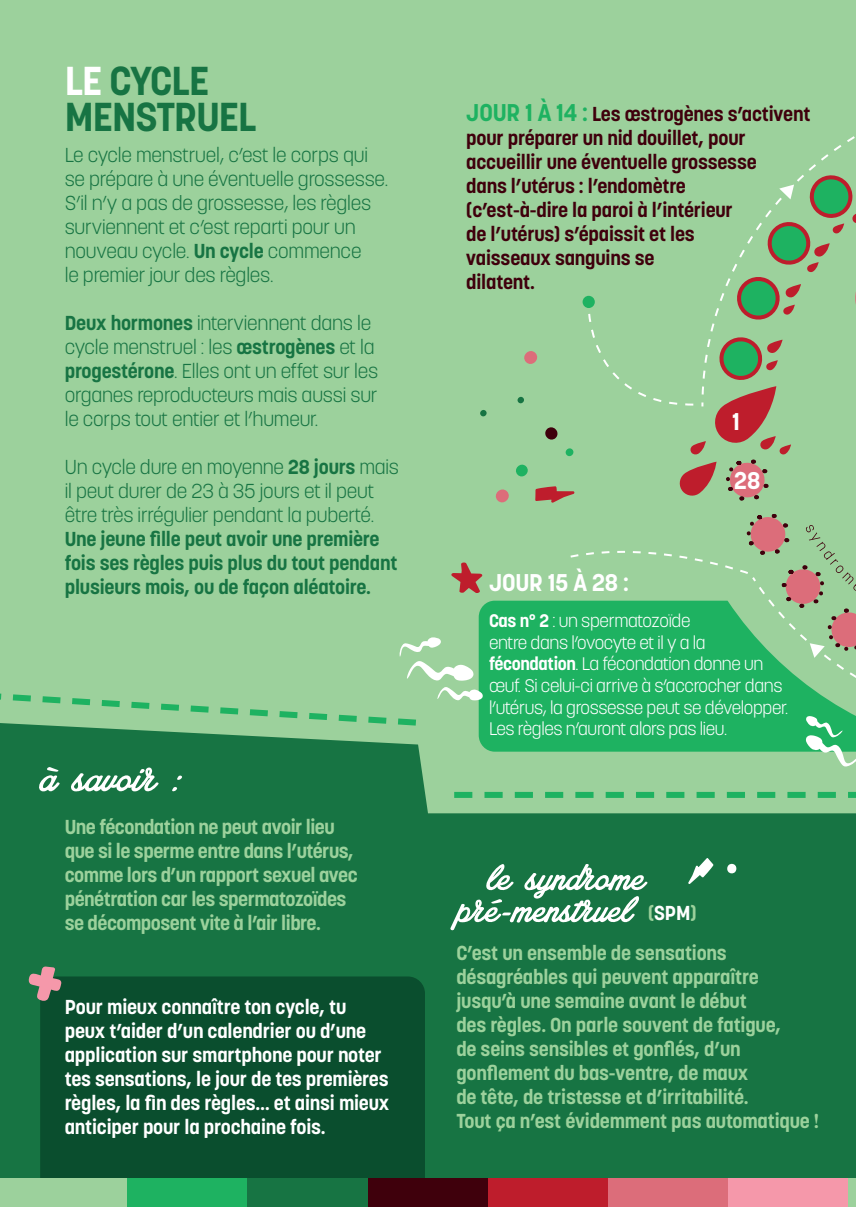
<style>
.page{position:relative;width:856px;height:1207px;background:#fff}
.page>*{position:absolute;margin:0;border:0;box-sizing:border-box;transform-origin:0 0}
.t1{font:52.8px "Amplify";color:#fff}
.t2{font:50px "Amplify";color:#fff}
.t3{font:700 40px/36px "Korolev";letter-spacing:-.02em;color:#177443}
.t4{font:700 24px "Korolev";letter-spacing:-.01em;color:#fff}
.t5{font:300 20px/24px "Korolev";letter-spacing:-.01em;color:#177443}
.t6{font:700 20px/24px "Korolev";letter-spacing:-.01em;color:#9cd19c}
.t7{font:700 20px/24px "Korolev";letter-spacing:-.01em;color:#3f000c}
.t8{font:700 20px/24px "Korolev";letter-spacing:-.01em;color:#fff}
.t9{font:700 20px/24px "Korolev";letter-spacing:-.01em;color:#177443}
.t10{font:300 18px/21.6px "Korolev";letter-spacing:-.02em;color:#fff}
.s1{color:#fff}
.s2{font-weight:700}
.s3{font-size:24px;color:#1eb261}
.s4{color:#9cd19c}
</style>
<div class="page">
<div style="left:0;top:0;width:855px;height:1207px;background:#9cd19c"></div>
<div style="left:0;top:767px;width:855px;height:411px;background:#177443"></div>
<div style="left:40px;top:976px;width:385px;height:202px;background:#0a4e2e"></div>
<svg style="left:29px;top:966px;width:33px;height:35px"></svg>
<svg style="left:454px;top:792px;width:401px;height:6px"></svg>
<div style="left:128px;top:1178px;width:120px;height:29px;background:#1eb261"></div>
<div style="left:248px;top:1178px;width:120px;height:29px;background:#177443"></div>
<div style="left:368px;top:1178px;width:119px;height:29px;background:#3f000c"></div>
<div style="left:487px;top:1178px;width:120px;height:29px;background:#be1d2c"></div>
<div style="left:607px;top:1178px;width:120px;height:29px;background:#dc6d7a"></div>
<div style="left:727px;top:1178px;width:120px;height:29px;background:#f598aa"></div>
<svg style="left:0;top:169px;width:856px;height:598px"></svg>
<svg style="left:687px;top:858px;width:26px;height:26px"></svg>
<svg style="left:725px;top:863px;width:12px;height:10px"></svg>
<h3 class="t3" style="left:65px;top:63px;width:193px"><span class="s1">LE</span> CYCLE<br>MENSTRUEL</h3>
<p class="t5" style="left:65px;top:143px;width:325px">Le cycle menstruel, c’est le corps qui se prépare à une éventuelle grossesse.<br>S’il n’y a pas de grossesse, les règles surviennent et c’est reparti pour un nouveau cycle. <span class="s2">Un cycle</span> commence<br>le premier jour des règles.</p>
<p class="t5" style="left:65px;top:311px;width:315px"><span class="s2">Deux hormones</span> interviennent dans le cycle menstruel : les <span class="s2">œstrogènes</span> et la <span class="s2">progestérone</span>. Elles ont un effet sur les organes reproducteurs mais aussi sur le corps tout entier et l’humeur.</p>
<p class="t5" style="left:65px;top:455px;width:335px">Un cycle dure en moyenne <span class="s2">28 jours</span> mais il peut durer de 23 à 35 jours et il peut être très irrégulier pendant la puberté.</p>
<p class="t9" style="left:65px;top:527px;width:334px">Une jeune fille peut avoir une première fois ses règles puis plus du tout pendant plusieurs mois, ou de façon aléatoire.</p>
<h1 class="t1" style="left:40px;top:746px;width:139px">à savoir :</h1>
<p class="t6" style="left:65px;top:815px;width:294px">Une fécondation ne peut avoir lieu que si le sperme entre dans l’utérus, comme lors d’un rapport sexuel avec pénétration car les spermatozoïdes se décomposent vite à l’air libre.</p>
<p class="t8" style="left:65px;top:995px;width:326px">Pour mieux connaître ton cycle, tu peux t’aider d’un calendrier ou d’une application sur smartphone pour noter tes sensations, le jour de tes premières règles, la fin des règles… et ainsi mieux anticiper pour la prochaine fois.</p>
<p class="t7" style="left:466px;top:102px;width:345px"><span class="s3">JOUR 1 À 14 :</span> Les œstrogènes s’activent pour préparer un nid douillet, pour accueillir une éventuelle grossesse<br>dans l’utérus : l’endomètre<br>(c’est-à-dire la paroi à l’intérieur<br>de l’utérus) s’épaissit et les<br>vaisseaux sanguins se<br>dilatent.</p>
<p class="t4" style="left:731px;top:406px;width:9px">1</p>
<p class="t4" style="left:488px;top:567px;width:141px">JOUR 15 À 28 :</p>
<p class="t4" style="left:733px;top:465px;width:28px">28</p>
<p class="t10" style="left:488px;top:610px;width:300px"><span class="s2">Cas n° 2</span> : un spermatozoïde<br>entre dans l’ovocyte et il y a la <span class="s2">fécondation</span>. La fécondation donne un œuf. Si celui-ci arrive à s’accrocher dans l’utérus, la grossesse peut se développer.<br>Les règles n’auront alors pas lieu.</p>
<h2 class="t2" style="left:486px;top:847px;width:159px">le syndrome</h2>
<h2 class="t2" style="left:456px;top:879px;width:177px">pré-menstruel</h2>
<p class="t8" style="left:648px;top:900px;width:50px"><span class="s4">(</span>SPM<span class="s4">)</span></p>
<p class="t6" style="left:456px;top:941px;width:364px">C’est un ensemble de sensations désagréables qui peuvent apparaître jusqu’à une semaine avant le début<br>des règles. On parle souvent de fatigue,<br>de seins sensibles et gonflés, d’un gonflement du bas-ventre, de maux<br>de tête, de tristesse et d’irritabilité.<br>Tout ça n’est évidemment pas automatique !</p>
</div>
